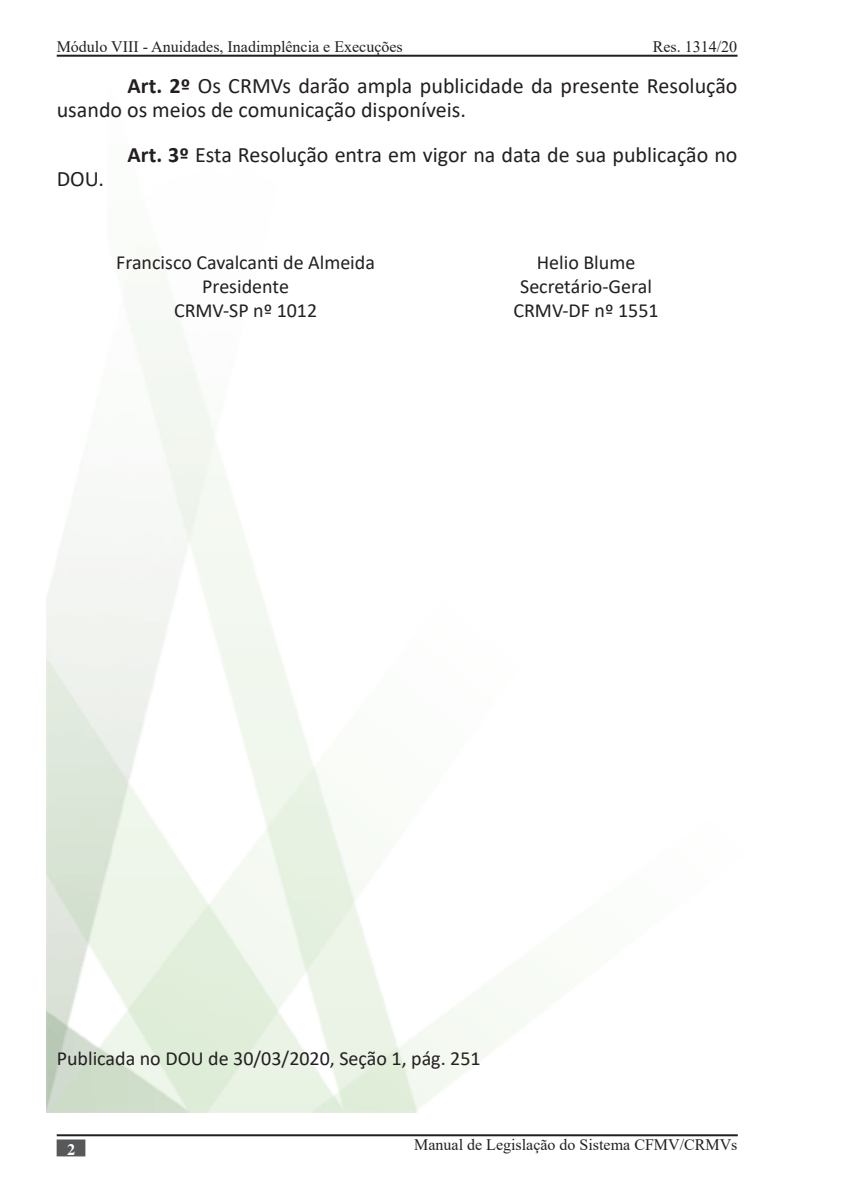
<style>
.page{position:relative;width:851px;height:1191px;background:#fff}
.page>*{position:absolute;margin:0;border:0;box-sizing:border-box;transform-origin:0 0}
.t1{font:22px/24.2px "Calibri";color:#231f20}
.t2{font:20px "Calibri";color:#231f20}
.t3{font:16px "Times New Roman";color:#231f20}
.t4{font:700 16px "Times";color:#fff}
.s1{font-weight:700}
</style>
<div class="page">
<hr style="left:57px;top:1134px;width:680px;height:2px;background:#231f20">
<hr style="left:57px;top:55px;width:680px;height:2px;background:#231f20">
<div style="left:57px;top:1139px;width:28px;height:17px;background:#57585a;border:2px solid #57585a"></div>
<p class="t3" style="left:57px;top:35px;width:347px">Módulo VIII - Anuidades, Inadimplência e Execuções</p>
<p class="t3" style="left:652px;top:35px;width:86px">Res. 1314/20</p>
<p class="t1" style="left:57px;top:73px;width:682px;text-indent:71px"><span class="s1">Art. 2º</span> Os CRMVs darão ampla publicidade da presente Resolução usando os meios de comunicação disponíveis.</p>
<p class="t1" style="left:127px;top:142px;width:611px"><span class="s1">Art. 3º</span> Esta Resolução entra em vigor na data de sua publicação no</p>
<p class="t1" style="left:57px;top:166px;width:49px">DOU.</p>
<p class="t2" style="left:116px;top:249px;width:260px">Francisco Cavalcanti de Almeida</p>
<p class="t2" style="left:202px;top:273px;width:88px">Presidente</p>
<p class="t2" style="left:174px;top:297px;width:145px">CRMV-SP nº 1012</p>
<p class="t2" style="left:536px;top:249px;width:100px">Helio Blume</p>
<p class="t2" style="left:520px;top:273px;width:133px">Secretário-Geral</p>
<p class="t2" style="left:513px;top:297px;width:147px">CRMV-DF nº 1551</p>
<p class="t2" style="left:57px;top:1044px;width:425px">Publicada no DOU de 30/03/2020, Seção 1, pág. 251</p>
<p class="t4" style="left:67px;top:1139px;width:9px">2</p>
<p class="t3" style="left:414px;top:1133px;width:325px">Manual de Legislação do Sistema CFMV/CRMVs</p>
</div>
